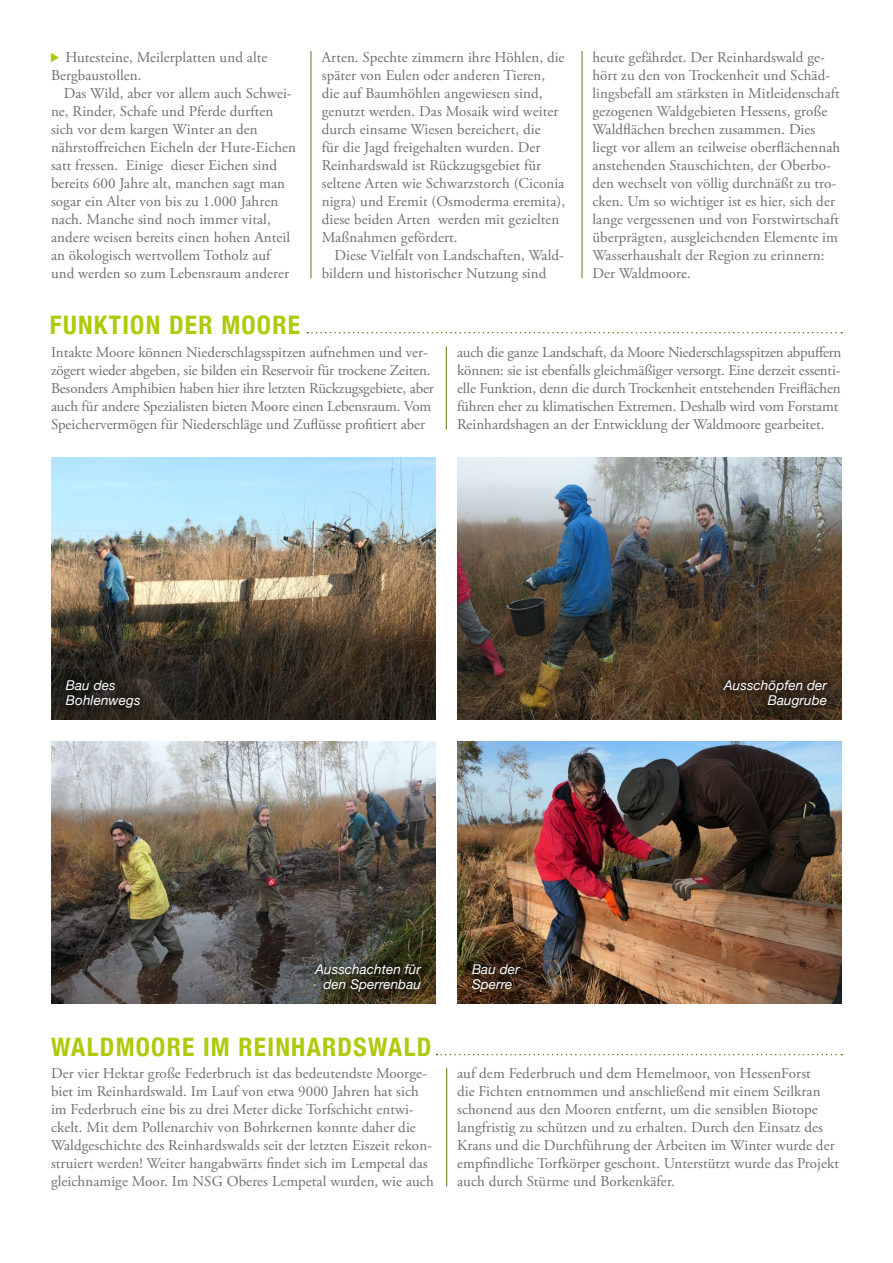
<style>
.page{position:relative;width:893px;height:1263px;background:#fff}
.page>*{position:absolute;margin:0;border:0;box-sizing:border-box;transform-origin:0 0}
.t1{font:700 condensed 25.5px "Helvetica Neue";letter-spacing:.05em;color:#afca0b}
.t2{font:15px/18px "Adobe Garamond Pro";letter-spacing:.005em;color:#706f6f}
.t3{font:italic 13.5px/15px "Helvetica Neue";letter-spacing:.005em;color:#fff}
</style>
<div class="page">
<img style="left:457px;top:457px;width:385px;height:262px">
<img style="left:51px;top:457px;width:385px;height:262px">
<img style="left:51px;top:741px;width:385px;height:262px">
<img style="left:457px;top:741px;width:385px;height:262px">
<hr style="left:446px;top:347px;width:1px;height:82px;background:#5b7813">
<svg style="left:307px;top:332px;width:535px;height:1px"></svg>
<div style="left:55px;top:669px;width:95px;height:49px;background:#000;opacity:.9"></div>
<div style="left:305px;top:954px;width:127px;height:47px;background:#000;opacity:.9"></div>
<div style="left:713px;top:670px;width:124px;height:48px;background:#000;opacity:.9"></div>
<div style="left:461px;top:953px;width:69px;height:48px;background:#000;opacity:.9"></div>
<hr style="left:311px;top:51px;width:1px;height:227px;background:#5b7813">
<hr style="left:582px;top:51px;width:1px;height:227px;background:#5b7813">
<svg style="left:437px;top:1054px;width:405px;height:1px"></svg>
<hr style="left:446px;top:1068px;width:1px;height:118px;background:#5b7813">
<p class="t2" style="left:51px;top:49px;width:218px;text-indent:14px">Hutesteine, Meilerplatten und alte<br>Bergbaustollen.</p>
<p class="t2" style="left:51px;top:85px;width:247px;text-indent:13px">Das Wild, aber vor allem auch Schwei&shy;ne, Rinder, Schafe und Pferde durften sich vor dem kargen Winter an den nährstoffreichen Eicheln der Hute-Eichen satt fressen. Einige dieser Eichen sind bereits 600 Jahre alt, manchen sagt man sogar ein Alter von bis zu 1.000 Jahren nach. Manche sind noch immer vital, andere weisen bereits einen hohen Anteil an ökologisch wertvollem Totholz auf und werden so zum Lebensraum anderer</p>
<h1 class="t1" style="left:50px;top:304px;width:252px">FUNKTION DER MOORE</h1>
<p class="t2" style="left:322px;top:49px;width:245px">Arten. Spechte zimmern ihre Höhlen, die später von Eulen oder anderen Tieren, die auf Baumhöhlen angewiesen sind, genutzt werden. Das Mosaik wird weiter durch einsame Wiesen bereichert, die<br>für die Jagd freigehalten wurden. Der Reinhardswald ist Rückzugsgebiet für seltene Arten wie Schwarzstorch (Ciconia nigra) und Eremit (Osmoderma eremita), diese beiden Arten werden mit gezielten Maßnahmen gefördert.</p>
<p class="t2" style="left:322px;top:247px;width:244px;text-indent:13px">Diese Vielfalt von Landschaften, Wald&shy;bildern und historischer Nutzung sind</p>
<p class="t2" style="left:592px;top:49px;width:249px">heute gefährdet. Der Reinhardswald ge&shy;hört zu den von Trockenheit und Schäd&shy;lingsbefall am stärksten in Mitleidenschaft gezogenen Waldgebieten Hessens, große Waldflächen brechen zusammen. Dies liegt vor allem an teilweise oberflächennah anstehenden Stauschichten, der Oberbo&shy;den wechselt von völlig durchnäßt zu tro&shy;cken. Um so wichtiger ist es hier, sich der lange vergessenen und von Forstwirtschaft überprägten, ausgleichenden Elemente im Wasserhaushalt der Region zu erinnern:<br>Der Waldmoore.</p>
<p class="t2" style="left:51px;top:344px;width:384px">Intakte Moore können Niederschlagsspitzen aufnehmen und ver&shy;zögert wieder abgeben, sie bilden ein Reservoir für trockene Zeiten.<br>Besonders Amphibien haben hier ihre letzten Rückzugsgebiete, aber auch für andere Spezialisten bieten Moore einen Lebensraum. Vom Speichervermögen für Niederschläge und Zuflüsse profitiert aber</p>
<p class="t2" style="left:457px;top:344px;width:386px">auch die ganze Landschaft, da Moore Niederschlagsspitzen abpuffern können: sie ist ebenfalls gleichmäßiger versorgt. Eine derzeit essenti&shy;elle Funktion, denn die durch Trockenheit entstehenden Freiflächen führen eher zu klimatischen Extremen. Deshalb wird vom Forstamt Reinhardshagen an der Entwicklung der Waldmoore gearbeitet.</p>
<p class="t3" style="left:66px;top:678px;width:76px">Bau des<br>Bohlenwegs</p>
<p class="t3" style="left:315px;top:962px;width:107px;text-align:right">Ausschachten für den Sperrenbau</p>
<h1 class="t1" style="left:51px;top:1026px;width:382px">WALDMOORE IM REINHARDSWALD</h1>
<p class="t3" style="left:472px;top:962px;width:49px">Bau der<br>Sperre</p>
<p class="t3" style="left:724px;top:678px;width:105px;text-align:right">Ausschöpfen der<br>Baugrube</p>
<p class="t2" style="left:51px;top:1065px;width:384px">Der vier Hektar große Federbruch ist das bedeutendste Moorge&shy;biet im Reinhardswald. Im Lauf von etwa 9000 Jahren hat sich im Federbruch eine bis zu drei Meter dicke Torfschicht entwi&shy;ckelt. Mit dem Pollenarchiv von Bohrkernen konnte daher die Waldgeschichte des Reinhardswalds seit der letzten Eiszeit rekon&shy;struiert werden! Weiter hangabwärts findet sich im Lempetal das gleichnamige Moor. Im NSG Oberes Lempetal wurden, wie auch</p>
<p class="t2" style="left:457px;top:1065px;width:383px">auf dem Federbruch und dem Hemelmoor, von HessenForst<br>die Fichten entnommen und anschließend mit einem Seilkran schonend aus den Mooren entfernt, um die sensiblen Biotope langfristig zu schützen und zu erhalten. Durch den Einsatz des Krans und die Durchführung der Arbeiten im Winter wurde der empfindliche Torfkörper geschont. Unterstützt wurde das Projekt auch durch Stürme und Borkenkäfer.</p>
</div>
